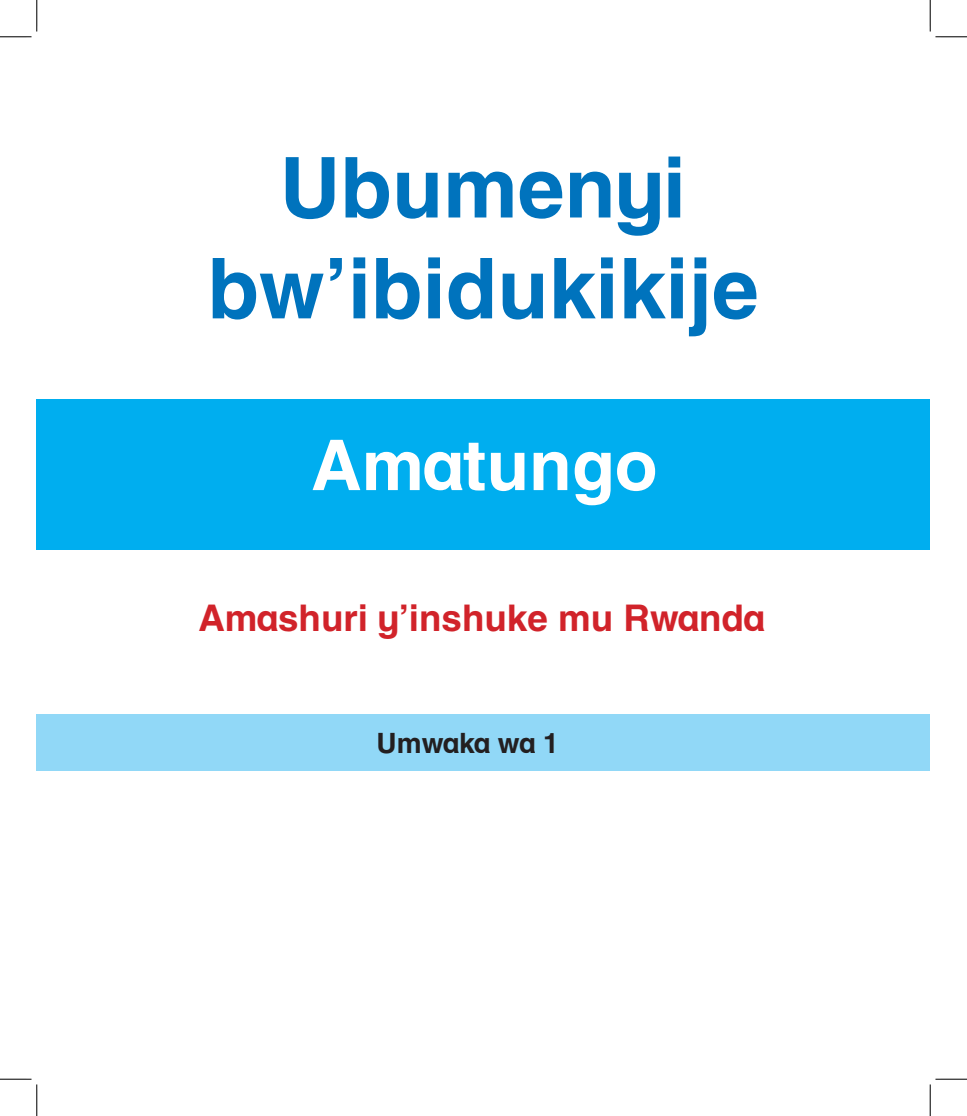
<style>
.page{position:relative;width:967px;height:1116px;background:#fff}
.page>*{position:absolute;margin:0;border:0;box-sizing:border-box;transform-origin:0 0}
.heading_A{font:700 84px/100.8px "Hel Infant";color:#0073bd;text-align:center}
.t1{font:700 70px "Hel Infant";color:#fff}
.t2{font:700 36.75px "Hel Infant";color:#d1232a}
.t3{font:700 28px "Hel Infant";color:#231f20}
</style>
<div class="page">
<div style="left:37px;top:399px;width:893px;height:150px;background:#00aeef"></div>
<div style="left:37px;top:714px;width:893px;height:56px;background:#91d8f7"></div>
<hr style="left:0;top:36px;width:32px;height:1px;background:#000">
<hr style="left:935px;top:36px;width:31px;height:1px;background:#000">
<hr style="left:0;top:1078px;width:32px;height:1px;background:#000">
<hr style="left:935px;top:1078px;width:31px;height:1px;background:#000">
<hr style="left:36px;top:0;width:1px;height:32px;background:#000">
<hr style="left:36px;top:1084px;width:1px;height:31px;background:#000">
<hr style="left:929px;top:0;width:1px;height:32px;background:#000">
<hr style="left:929px;top:1084px;width:1px;height:31px;background:#000">
<p class="heading_A" style="left:207px;top:136px;width:552px">Ubumenyi bw’ibidukikije</p>
<p class="t1" style="left:311px;top:422px;width:348px">Amatungo</p>
<p class="t2" style="left:198px;top:595px;width:567px">Amashuri y’inshuke mu Rwanda</p>
<p class="t3" style="left:376px;top:725px;width:184px">Umwaka wa 1</p>
</div>
